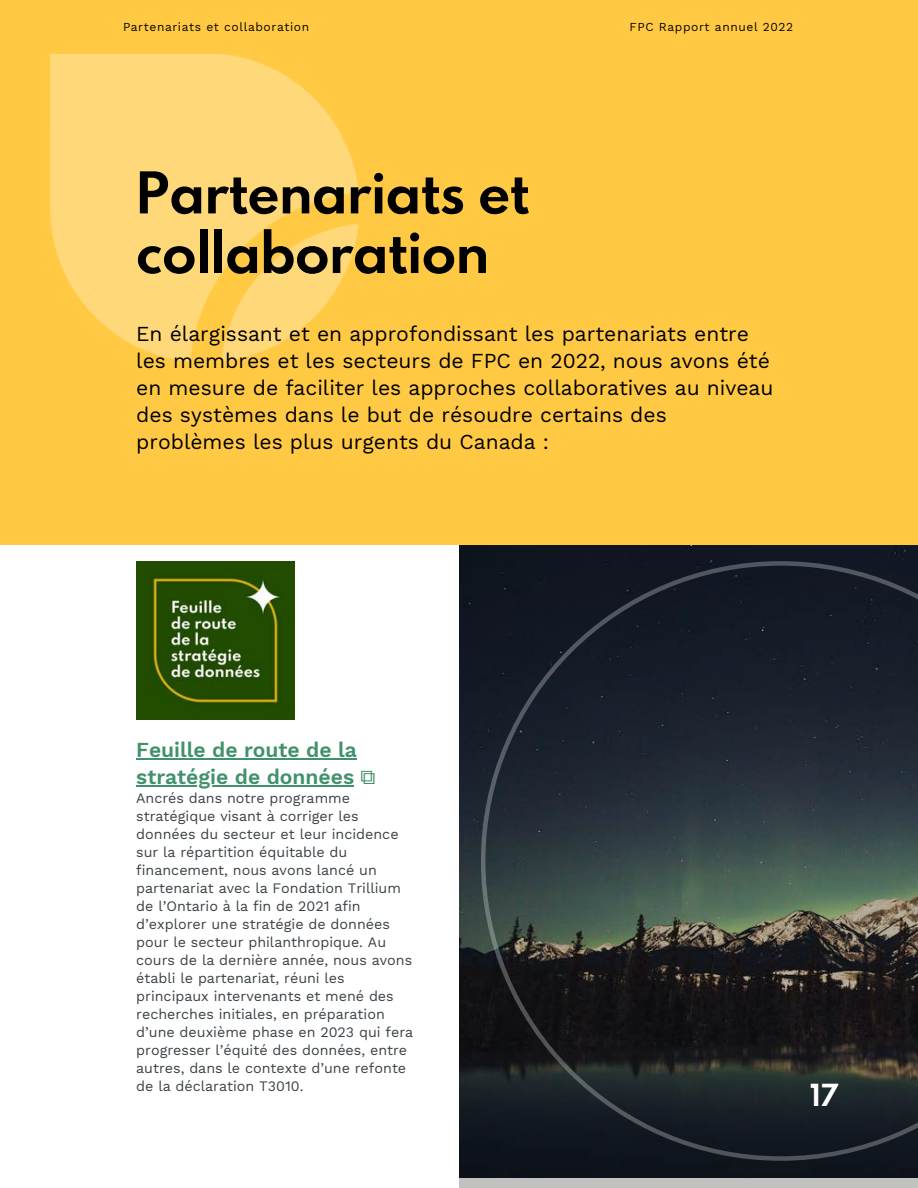
<style>
.page{position:relative;width:918px;height:1188px;background:#fff}
.page>*{position:absolute;margin:0;border:0;box-sizing:border-box;transform-origin:0 0}
.t1{font:700 51px/59.7px "Spartan MB";color:#000001}
.t2{font:700 27px "Spartan MB";color:#fff}
.t3{font:21px/27px "Work Sans";color:#000001}
.t4{font:600 21px/27px "Work Sans";color:#40916c}
.t5{font:14.25px/18px "Work Sans";color:#394146}
.t6{font:12px "Work Sans";letter-spacing:.05em;color:#080600}
.s1{font-family:"Free Serif";font-weight:400}
</style>
<div class="page">
<svg style="left:459px;top:545px;width:459px;height:643px;fill:#111621"></svg>
<svg style="left:481px;top:561px;width:437px;height:600px"></svg>
<div style="left:0;top:0;width:918px;height:545px;background:#ffc943"></div>
<img style="left:50px;top:54px;width:309px;height:308px">
<img style="left:136px;top:561px;width:159px;height:159px">
<hr style="left:136px;top:758px;width:221px;height:2px;background:#40916c">
<hr style="left:136px;top:785px;width:218px;height:2px;background:#40916c">
<p class="t6" style="left:123px;top:20px;width:188px">Partenariats et collaboration</p>
<p class="t6" style="left:630px;top:20px;width:165px">FPC Rapport annuel 2022</p>
<p class="t1" style="left:136px;top:162px;width:394px">Partenariats et collaboration</p>
<p class="t3" style="left:136px;top:321px;width:639px">En élargissant et en approfondissant les partenariats entre les membres et les secteurs de FPC en 2022, nous avons été en mesure de faciliter les approches collaboratives au niveau des systèmes dans le but de résoudre certains des problèmes les plus urgents du Canada :</p>
<p class="t4" style="left:136px;top:737px;width:241px">Feuille de route de la stratégie de données <span class="s1">⧉</span></p>
<p class="t5" style="left:136px;top:790px;width:279px">Ancrés dans notre programme stratégique visant à corriger les données du secteur et leur incidence sur la répartition équitable du financement, nous avons lancé un partenariat avec la Fondation Trillium de l’Ontario à la fin de 2021 afin d’explorer une stratégie de données pour le secteur philanthropique. Au cours de la dernière année, nous avons établi le partenariat, réuni les principaux intervenants et mené des recherches initiales, en préparation d’une deuxième phase en 2023 qui fera progresser l’équité des données, entre autres, dans le contexte d’une refonte de la déclaration T3010.</p>
<p class="t2" style="left:812px;top:1075px;width:28px">17</p>
</div>
